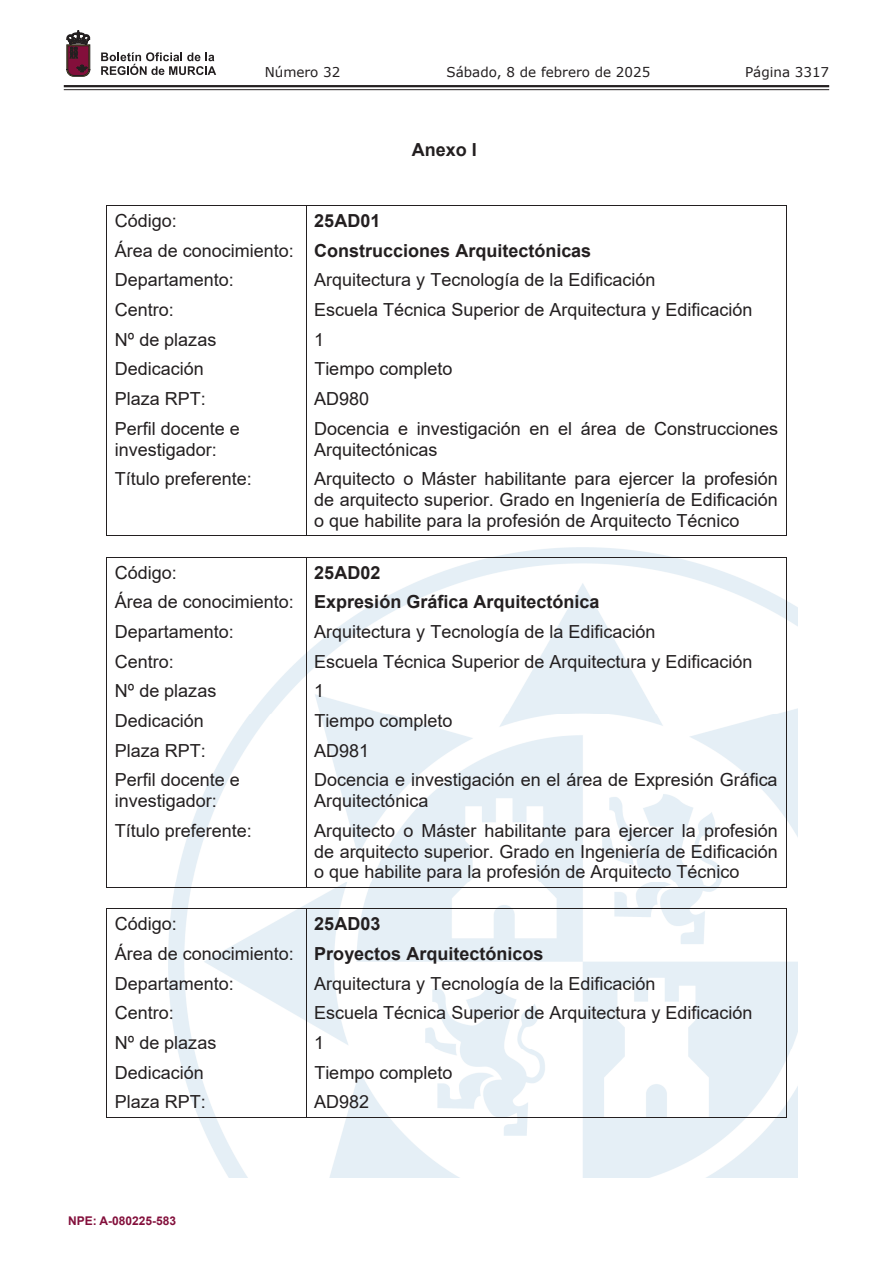
<style>
.page{position:relative;width:893px;height:1263px;background:#fff}
.page>*{position:absolute;margin:0;border:0;box-sizing:border-box;transform-origin:0 0}
.t1{font:18px/20.7px "Arial";color:#231f20}
.t2{font:700 18px/29.7px "Arial";color:#231f20}
.t3{font:13.5px "Verdana";color:#231f20}
.t4{font:700 12px "Arial";color:#830f3b}
.s1{font-weight:400}
.s2{font-weight:700}
</style>
<div class="page">
<hr style="left:64px;top:85px;width:765px;height:2px;background:#231f20">
<hr style="left:64px;top:89px;width:765px;height:1px;background:#231f20">
<svg style="left:101px;top:52px;width:115px;height:23px"></svg>
<svg style="left:67px;top:31px;width:23px;height:45px"></svg>
<img style="left:168px;top:548px;width:629px;height:630px">
<hr style="left:106px;top:205px;width:681px;height:1px;background:#231f20">
<svg style="left:106px;top:206px;width:1px;height:29px"></svg>
<svg style="left:306px;top:206px;width:1px;height:29px"></svg>
<svg style="left:786px;top:206px;width:1px;height:29px"></svg>
<hr style="left:106px;top:235px;width:1px;height:30px;background:#231f20">
<hr style="left:306px;top:235px;width:1px;height:30px;background:#231f20">
<hr style="left:786px;top:235px;width:1px;height:30px;background:#231f20">
<hr style="left:106px;top:265px;width:1px;height:30px;background:#231f20">
<hr style="left:306px;top:265px;width:1px;height:30px;background:#231f20">
<hr style="left:786px;top:265px;width:1px;height:30px;background:#231f20">
<hr style="left:106px;top:295px;width:1px;height:30px;background:#231f20">
<hr style="left:306px;top:295px;width:1px;height:30px;background:#231f20">
<hr style="left:786px;top:295px;width:1px;height:30px;background:#231f20">
<svg style="left:106px;top:325px;width:1px;height:29px"></svg>
<svg style="left:306px;top:325px;width:1px;height:29px"></svg>
<svg style="left:786px;top:325px;width:1px;height:29px"></svg>
<hr style="left:106px;top:354px;width:1px;height:30px;background:#231f20">
<hr style="left:306px;top:354px;width:1px;height:30px;background:#231f20">
<hr style="left:786px;top:354px;width:1px;height:30px;background:#231f20">
<hr style="left:106px;top:384px;width:1px;height:30px;background:#231f20">
<hr style="left:306px;top:384px;width:1px;height:30px;background:#231f20">
<hr style="left:786px;top:384px;width:1px;height:30px;background:#231f20">
<hr style="left:106px;top:414px;width:1px;height:50px;background:#231f20">
<hr style="left:306px;top:414px;width:1px;height:50px;background:#231f20">
<hr style="left:786px;top:414px;width:1px;height:50px;background:#231f20">
<hr style="left:106px;top:464px;width:1px;height:72px;background:#231f20">
<hr style="left:106px;top:535px;width:200px;height:1px;background:#231f20">
<hr style="left:306px;top:464px;width:1px;height:72px;background:#231f20">
<hr style="left:307px;top:535px;width:479px;height:1px;background:#231f20">
<hr style="left:786px;top:464px;width:1px;height:72px;background:#231f20">
<hr style="left:106px;top:557px;width:681px;height:1px;background:#231f20">
<hr style="left:106px;top:557px;width:1px;height:30px;background:#231f20">
<hr style="left:306px;top:557px;width:1px;height:30px;background:#231f20">
<hr style="left:786px;top:557px;width:1px;height:30px;background:#231f20">
<hr style="left:106px;top:587px;width:1px;height:30px;background:#231f20">
<hr style="left:306px;top:587px;width:1px;height:30px;background:#231f20">
<hr style="left:786px;top:587px;width:1px;height:30px;background:#231f20">
<svg style="left:106px;top:617px;width:1px;height:29px"></svg>
<svg style="left:306px;top:617px;width:1px;height:29px"></svg>
<svg style="left:786px;top:617px;width:1px;height:29px"></svg>
<hr style="left:106px;top:646px;width:1px;height:30px;background:#231f20">
<hr style="left:306px;top:646px;width:1px;height:30px;background:#231f20">
<hr style="left:786px;top:646px;width:1px;height:30px;background:#231f20">
<hr style="left:106px;top:676px;width:1px;height:30px;background:#231f20">
<hr style="left:306px;top:676px;width:1px;height:30px;background:#231f20">
<hr style="left:786px;top:676px;width:1px;height:30px;background:#231f20">
<hr style="left:106px;top:706px;width:1px;height:30px;background:#231f20">
<hr style="left:306px;top:706px;width:1px;height:30px;background:#231f20">
<hr style="left:786px;top:706px;width:1px;height:30px;background:#231f20">
<svg style="left:106px;top:736px;width:1px;height:29px"></svg>
<svg style="left:306px;top:736px;width:1px;height:29px"></svg>
<svg style="left:786px;top:736px;width:1px;height:29px"></svg>
<hr style="left:106px;top:765px;width:1px;height:51px;background:#231f20">
<hr style="left:306px;top:765px;width:1px;height:51px;background:#231f20">
<hr style="left:786px;top:765px;width:1px;height:51px;background:#231f20">
<hr style="left:106px;top:816px;width:1px;height:71px;background:#231f20">
<hr style="left:106px;top:887px;width:200px;height:1px;background:#231f20">
<hr style="left:306px;top:816px;width:1px;height:71px;background:#231f20">
<hr style="left:307px;top:887px;width:479px;height:1px;background:#231f20">
<hr style="left:786px;top:816px;width:1px;height:71px;background:#231f20">
<hr style="left:106px;top:908px;width:681px;height:1px;background:#231f20">
<hr style="left:106px;top:909px;width:1px;height:30px;background:#231f20">
<hr style="left:306px;top:909px;width:1px;height:30px;background:#231f20">
<hr style="left:786px;top:909px;width:1px;height:30px;background:#231f20">
<svg style="left:106px;top:939px;width:1px;height:29px"></svg>
<svg style="left:306px;top:939px;width:1px;height:29px"></svg>
<svg style="left:786px;top:939px;width:1px;height:29px"></svg>
<hr style="left:106px;top:968px;width:1px;height:30px;background:#231f20">
<hr style="left:306px;top:968px;width:1px;height:30px;background:#231f20">
<hr style="left:786px;top:968px;width:1px;height:30px;background:#231f20">
<hr style="left:106px;top:998px;width:1px;height:30px;background:#231f20">
<hr style="left:306px;top:998px;width:1px;height:30px;background:#231f20">
<hr style="left:786px;top:998px;width:1px;height:30px;background:#231f20">
<svg style="left:106px;top:1028px;width:1px;height:29px"></svg>
<svg style="left:306px;top:1028px;width:1px;height:29px"></svg>
<svg style="left:786px;top:1028px;width:1px;height:29px"></svg>
<hr style="left:106px;top:1057px;width:1px;height:30px;background:#231f20">
<hr style="left:306px;top:1057px;width:1px;height:30px;background:#231f20">
<hr style="left:786px;top:1057px;width:1px;height:30px;background:#231f20">
<hr style="left:106px;top:1087px;width:1px;height:31px;background:#231f20">
<hr style="left:106px;top:1117px;width:200px;height:1px;background:#231f20">
<hr style="left:306px;top:1087px;width:1px;height:31px;background:#231f20">
<hr style="left:307px;top:1117px;width:479px;height:1px;background:#231f20">
<hr style="left:786px;top:1087px;width:1px;height:31px;background:#231f20">
<p class="t3" style="left:265px;top:62px;width:77px">Número 32</p>
<p class="t3" style="left:447px;top:62px;width:205px">Sábado, 8 de febrero de 2025</p>
<p class="t3" style="left:745px;top:62px;width:86px">Página 3317</p>
<p class="t2" style="left:412px;top:135px;width:67px">Anexo I</p>
<p class="t1" style="left:115px;top:210px;width:64px">Código:</p>
<p class="t2" style="left:115px;top:206px;width:478px;text-indent:199px">25AD01<br><span class="s1">Área de conocimiento:</span> Construcciones Arquitectónicas<br><span class="s1">Departamento:</span></p>
<p class="t1" style="left:314px;top:270px;width:343px">Arquitectura y Tecnología de la Edificación</p>
<p class="t1" style="left:115px;top:299px;width:61px">Centro:</p>
<p class="t1" style="left:314px;top:299px;width:440px">Escuela Técnica Superior de Arquitectura y Edificación</p>
<p class="t1" style="left:115px;top:329px;width:103px">Nº de plazas</p>
<p class="t1" style="left:314px;top:329px;width:12px">1</p>
<p class="t1" style="left:115px;top:359px;width:91px">Dedicación</p>
<p class="t1" style="left:314px;top:359px;width:140px">Tiempo completo</p>
<p class="t1" style="left:115px;top:388px;width:93px">Plaza RPT:</p>
<p class="t1" style="left:314px;top:388px;width:56px">AD980</p>
<p class="t1" style="left:115px;top:418px;width:127px">Perfil docente e investigador:</p>
<p class="t1" style="left:314px;top:418px;width:465px">Docencia e investigación en el área de Construcciones<br>Arquitectónicas</p>
<p class="t1" style="left:115px;top:468px;width:139px">Título preferente:</p>
<p class="t1" style="left:314px;top:468px;width:465px;text-align:justify">Arquitecto o Máster habilitante para ejercer la profesión de arquitecto superior. Grado en Ingeniería de Edificación o que habilite para la profesión de Arquitecto Técnico</p>
<p class="t1" style="left:115px;top:562px;width:64px">Código:</p>
<p class="t2" style="left:115px;top:558px;width:486px;text-indent:199px">25AD02<br><span class="s1">Área de conocimiento:</span> Expresión Gráfica Arquitectónica<br><span class="s1">Departamento:</span></p>
<p class="t1" style="left:314px;top:621px;width:343px">Arquitectura y Tecnología de la Edificación</p>
<p class="t1" style="left:115px;top:651px;width:61px">Centro:</p>
<p class="t1" style="left:314px;top:651px;width:440px">Escuela Técnica Superior de Arquitectura y Edificación</p>
<p class="t1" style="left:115px;top:680px;width:103px">Nº de plazas</p>
<p class="t1" style="left:314px;top:680px;width:12px">1</p>
<p class="t1" style="left:115px;top:710px;width:91px">Dedicación</p>
<p class="t1" style="left:314px;top:710px;width:140px">Tiempo completo</p>
<p class="t1" style="left:115px;top:740px;width:93px">Plaza RPT:</p>
<p class="t1" style="left:314px;top:740px;width:56px">AD981</p>
<p class="t1" style="left:115px;top:770px;width:127px">Perfil docente e investigador:</p>
<p class="t1" style="left:314px;top:770px;width:465px">Docencia e investigación en el área de Expresión Gráfica<br>Arquitectónica</p>
<p class="t1" style="left:115px;top:820px;width:139px">Título preferente:</p>
<p class="t1" style="left:314px;top:820px;width:465px;text-align:justify">Arquitecto o Máster habilitante para ejercer la profesión de arquitecto superior. Grado en Ingeniería de Edificación o que habilite para la profesión de Arquitecto Técnico</p>
<p class="t1" style="left:115px;top:913px;width:64px">Código:</p>
<p class="t1" style="left:115px;top:909px;width:430px;line-height:29.7px;text-indent:199px"><span class="s2">25AD03<br></span>Área de conocimiento: <span class="s2">Proyectos Arquitectónicos<br></span>Departamento:</p>
<p class="t1" style="left:314px;top:973px;width:343px">Arquitectura y Tecnología de la Edificación</p>
<p class="t1" style="left:115px;top:1002px;width:61px">Centro:</p>
<p class="t1" style="left:314px;top:1002px;width:440px">Escuela Técnica Superior de Arquitectura y Edificación</p>
<p class="t1" style="left:115px;top:1032px;width:103px">Nº de plazas</p>
<p class="t1" style="left:314px;top:1032px;width:12px">1</p>
<p class="t1" style="left:115px;top:1062px;width:91px">Dedicación</p>
<p class="t1" style="left:314px;top:1062px;width:140px">Tiempo completo</p>
<p class="t1" style="left:115px;top:1092px;width:93px">Plaza RPT:</p>
<p class="t1" style="left:314px;top:1092px;width:56px">AD982</p>
<p class="t4" style="left:68px;top:1212px;width:110px">NPE: A-080225-583</p>
</div>
